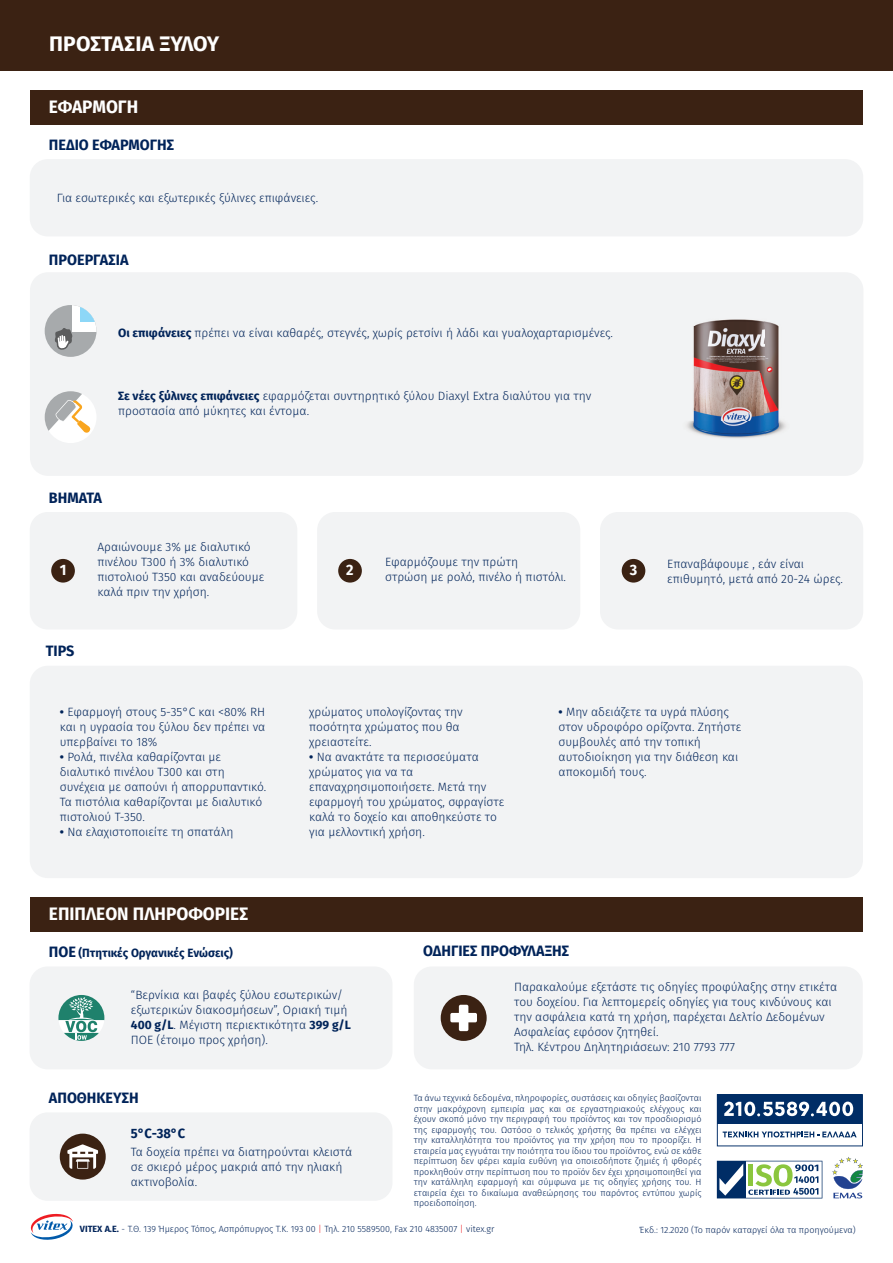
<style>
.page{position:relative;width:893px;height:1263px;background:#fff}
.page>*{position:absolute;margin:0;border:0;box-sizing:border-box;transform-origin:0 0}
.t1{font:700 21px "Fira Sans";letter-spacing:.01em;color:#fff}
.t2{font:700 18px "Fira Sans";color:#fff;scale:.96 1}
.t3{font:700 15px "Fira Sans";color:#002359;scale:.96 1}
.t4{font:700 15px "Fira Sans";color:#fff;scale:.96 1}
.t5{font:700 13.5px "Fira Sans";color:#002359;scale:.96 1}
.t6{font:300 12px/15px "Fira Sans";color:#002359}
.t7{font:700 12px "Fira Sans";color:#002359;scale:.96 1}
.t8{font:300 9px/10.5px "Fira Sans";color:#002359;text-align:justify}
.s1{font-weight:700}
.s2{font-size:15px}
.s3{color:#ee1d23}
</style>
<div class="page">
<div style="left:30px;top:90px;width:833px;height:34px;background:#3b2213"></div>
<div style="left:30px;top:897px;width:833px;height:34px;background:#3b2213"></div>
<div style="left:30px;top:966px;width:362px;height:103px;background:#f2f3f4;border-radius:18px"></div>
<div style="left:414px;top:966px;width:449px;height:103px;background:#f2f3f4;border-radius:18px"></div>
<svg style="left:58px;top:995px;width:46px;height:46px"></svg>
<div style="left:30px;top:1112px;width:362px;height:89px;background:#f2f3f4;border-radius:18px"></div>
<svg style="left:832px;top:1157px;width:31px;height:41px"></svg>
<div style="left:30px;top:159px;width:833px;height:77px;background:#f2f3f4;border-radius:18px"></div>
<div style="left:30px;top:272px;width:833px;height:204px;background:#f2f3f4;border-radius:18px"></div>
<div style="left:30px;top:666px;width:833px;height:212px;background:#f2f3f4;border-radius:18px"></div>
<div style="left:30px;top:512px;width:267px;height:117px;background:#f2f3f4;border-radius:18px"></div>
<div style="left:317px;top:512px;width:263px;height:117px;background:#f2f3f4;border-radius:18px"></div>
<div style="left:600px;top:512px;width:263px;height:117px;background:#f2f3f4;border-radius:18px"></div>
<div style="left:60px;top:1133px;width:46px;height:46px;background:#3b2213;border-radius:50%"></div>
<svg style="left:67px;top:1144px;width:31px;height:25px"></svg>
<div style="left:441px;top:995px;width:46px;height:46px;background:#3b2213;border-radius:50%"></div>
<svg style="left:450px;top:1005px;width:27px;height:26px"></svg>
<div style="left:338px;top:559px;width:24px;height:24px;background:#3b2213;border-radius:50%"></div>
<div style="left:622px;top:559px;width:23px;height:24px;background:#3b2213;border-radius:50%"></div>
<div style="left:0;top:0;width:893px;height:70px;background:#3b2213"></div>
<img style="left:686px;top:319px;width:100px;height:119px">
<svg style="left:717px;top:1094px;width:146px;height:52px"></svg>
<svg style="left:717px;top:1161px;width:105px;height:37px"></svg>
<svg style="left:45px;top:391px;width:51px;height:52px"></svg>
<div style="left:45px;top:305px;width:52px;height:52px;background:#a7aaac;border-radius:26px"></div>
<div style="left:73px;top:305px;width:24px;height:27px;background:#fff"></div>
<svg style="left:80px;top:305px;width:17px;height:17px"></svg>
<svg style="left:55px;top:327px;width:18px;height:23px"></svg>
<svg style="left:30px;top:1213px;width:43px;height:27px"></svg>
<div style="left:51px;top:559px;width:24px;height:24px;background:#3b2213;border-radius:50%"></div>
<h1 class="t1" style="left:49px;top:29px;width:172px">ΠΡΟΣΤΑΣΙΑ ΞΥΛΟΥ</h1>
<h2 class="t2" style="left:49px;top:94px;width:95px">ΕΦΑΡΜΟΓΗ</h2>
<p class="t3" style="left:49px;top:134px;width:132px">ΠΕ∆ΙΟ ΕΦΑΡΜΟΓΗΣ</p>
<p class="t6" style="left:57px;top:191px;width:263px">Για εσωτερικές και εξωτερικές ξύλινες επιφάνειες.</p>
<p class="t3" style="left:49px;top:249px;width:84px">ΠΡΟΕΡΓΑΣΙΑ</p>
<p class="t6" style="left:118px;top:326px;width:496px"><span class="s1">Οι επιφάνειες</span> πρέπει να είναι καθαρές, στεγνές, χωρίς ρετσίνι ή λάδι και γυαλοχαρταρισµένες.</p>
<p class="t6" style="left:118px;top:389px;width:475px"><span class="s1">Σε νέες ξύλινες επιφάνειες</span> εφαρµόζεται συντηρητικό ξύλου Diaxyl Extra διαλύτου για την προστασία από µύκητες και έντοµα.</p>
<p class="t3" style="left:49px;top:487px;width:57px">ΒΗΜΑΤΑ</p>
<p class="t4" style="left:60px;top:559px;width:8px">1</p>
<p class="t3" style="left:46px;top:640px;width:31px">TIPS</p>
<p class="t6" style="left:97px;top:540px;width:168px">Αραιώνουµε 3% µε διαλυτικό πινέλου Τ300 ή 3% διαλυτικό πιστολιού Τ350 και αναδεύουµε καλά πριν την χρήση.</p>
<p class="t6" style="left:60px;top:705px;width:207px;text-align:justify"><span class="s1">•</span> Εφαρµογή στους 5-35°C και &lt;80% RH και η υγρασία του ξύλου δεν πρέπει να υπερβαίνει το 18%</p>
<p class="t6" style="left:60px;top:750px;width:208px"><span class="s1">•</span> Ρολά, πινέλα καθαρίζονται µε διαλυτικό πινέλου Τ300 και στη συνέχεια µε σαπούνι ή απορρυπαντικό.<br>Τα πιστόλια καθαρίζονται µε διαλυτικό πιστολιού Τ-350.</p>
<p class="t6" style="left:60px;top:825px;width:175px"><span class="s1">•</span> Να ελαχιστοποιείτε τη σπατάλη</p>
<h2 class="t2" style="left:49px;top:901px;width:209px">ΕΠΙΠΛΕΟΝ ΠΛΗΡΟΦΟΡΙΕΣ</h2>
<p class="t6" style="left:385px;top:556px;width:182px">Εφαρµόζουµε την πρώτη<br>στρώση µε ρολό, πινέλο ή πιστόλι.</p>
<p class="t6" style="left:667px;top:557px;width:177px">Επαναβάφουµε , εάν είναι επιθυµητό, µετά από 20-24 ώρες.</p>
<p class="t4" style="left:346px;top:559px;width:9px">2</p>
<p class="t4" style="left:630px;top:559px;width:9px">3</p>
<p class="t6" style="left:309px;top:705px;width:155px">χρώµατος υπολογίζοντας την ποσότητα χρώµατος που θα χρειαστείτε.</p>
<p class="t6" style="left:309px;top:750px;width:197px"><span class="s1">•</span> Να ανακτάτε τα περισσεύµατα χρώµατος για να τα επαναχρησιµοποιήσετε. Μετά την εφαρµογή του χρώµατος, σφραγίστε καλά το δοχείο και αποθηκεύστε το για µελλοντική χρήση.</p>
<p class="t6" style="left:559px;top:705px;width:184px"><span class="s1">•</span> Μην αδειάζετε τα υγρά πλύσης στον υδροφόρο ορίζοντα. Ζητήστε συµβουλές από την τοπική αυτοδιοίκηση για την διάθεση και αποκοµιδή τους.</p>
<p class="t7" style="left:49px;top:945px;width:193px"><span class="s2">ΠΟΕ</span> (Πτητικές Οργανικές Ενώσεις)</p>
<p class="t3" style="left:423px;top:940px;width:153px">Ο∆ΗΓΙΕΣ ΠΡΟΦΥΛΑΞΗΣ</p>
<p class="t6" style="left:131px;top:988px;width:222px">“Βερνίκια και βαφές ξύλου εσωτερικών/ εξωτερικών διακοσµήσεων”, Οριακή τιµή <span class="s1">400 g/L</span>. Μέγιστη περιεκτικότητα <span class="s1">399 g/L </span>ΠΟΕ (έτοιµο προς χρήση).</p>
<p class="t6" style="left:514px;top:980px;width:325px">Παρακαλούµε εξετάστε τις οδηγίες προφύλαξης στην ετικέτα του δοχείου. Για λεπτοµερείς οδηγίες για τους κινδύνους και την ασφάλεια κατά τη χρήση, παρέχεται ∆ελτίο ∆εδοµένων Ασφαλείας εφόσον ζητηθεί.<br>Τηλ. Κέντρου ∆ηλητηριάσεων: 210 7793 777</p>
<p class="t3" style="left:49px;top:1087px;width:95px">ΑΠΟΘΗΚΕΥΣΗ</p>
<p class="t5" style="left:131px;top:1123px;width:58px">5°C-38°C</p>
<p class="t6" style="left:131px;top:1145px;width:223px">Τα δοχεία πρέπει να διατηρούνται κλειστά σε σκιερό µέρος µακριά από την ηλιακή ακτινοβολία.</p>
<p class="t8" style="left:414px;top:1093px;width:289px">Τα άνω τεχνικά δεδοµένα, πληροφορίες, συστάσεις και οδηγίες βασίζονται στην µακρόχρονη εµπειρία µας και σε εργαστηριακούς ελέγχους και έχουν σκοπό µόνο την περιγραφή του προϊόντος και τον προσδιορισµό της εφαρµογής του. Ωστόσο ο τελικός χρήστης θα πρέπει να ελέγχει την καταλληλότητα του προϊόντος για την χρήση που το προορίζει. Η εταιρεία µας εγγυάται την ποιότητα του ίδιου του προϊόντος, ενώ σε κάθε περίπτωση δεν φέρει καµία ευθύνη για οποιεσδήποτε ζηµιές ή φθορές προκληθούν στην περίπτωση που το προϊόν δεν έχει χρησιµοποιηθεί για την κατάλληλη εφαρµογή και σύµφωνα µε τις οδηγίες χρήσης του. Η εταιρεία έχει το δικαίωµα αναθεώρησης του παρόντος εντύπου χωρίς προειδοποίηση.</p>
<p class="t8" style="left:80px;top:1225px;width:416px"><span class="s1">VITEX A.E.</span> - T.Θ. 139 Ήµερος Τόπος, Ασπρόπυργος Τ.Κ. 193 00 <span class="s3">|</span> Τηλ. 210 5589500, Fax 210 4835007 <span class="s3">|</span> vitex.gr</p>
<p class="t8" style="left:640px;top:1225px;width:217px">Έκδ.: 12.2020 (Το παρόν καταργεί όλα τα προηγούµενα)</p>
</div>
